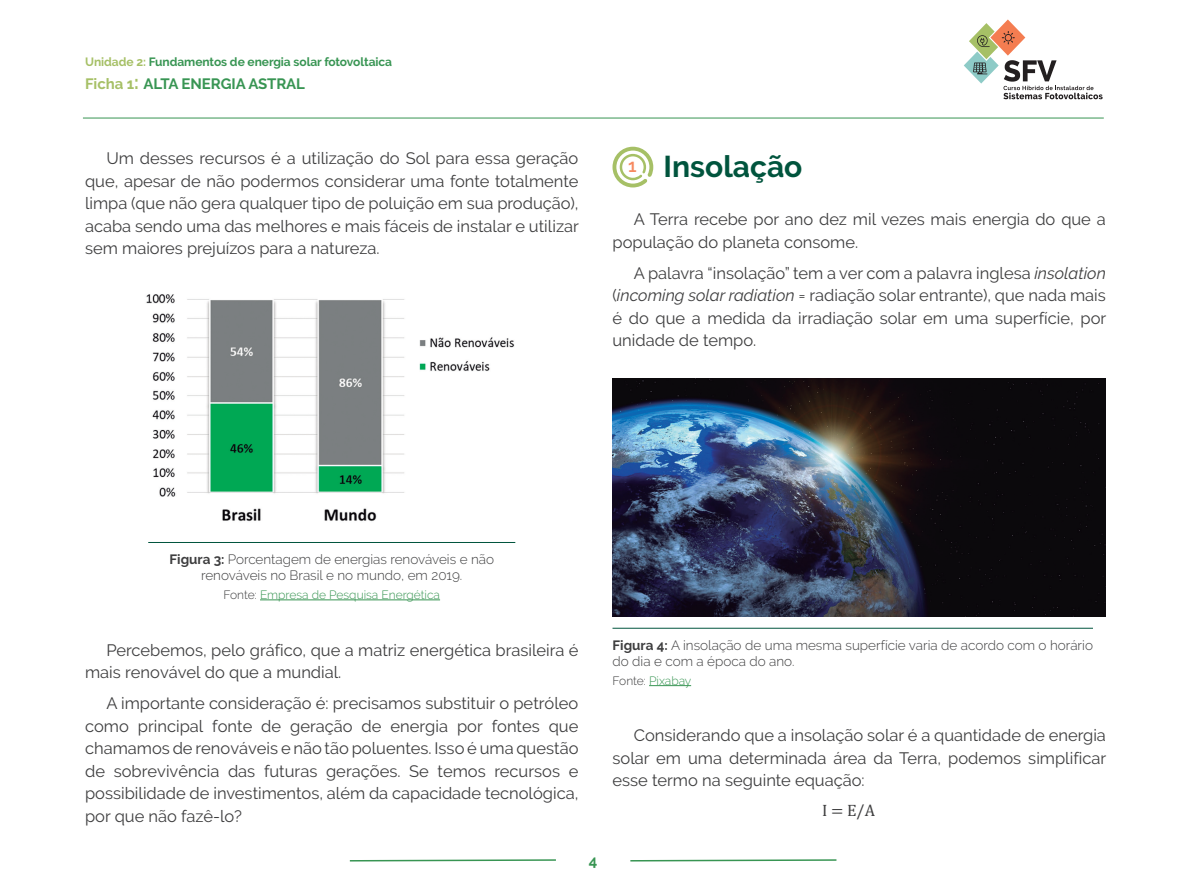
<style>
.page{position:relative;width:1191px;height:893px;background:#fff}
.page>*{position:absolute;margin:0;border:0;box-sizing:border-box;transform-origin:0 0}
.TIT_2_Secundario_rec{font:700 30px "Raleway";color:#00543d}
.t1{font:600 18px "Raleway";color:#f68960}
.Texto_Corrido{font:16.5px/22.5px "Raleway";color:#3e3e3f;text-align:justify}
.Boxe_texto{font:16.5px "Cambria Math";color:#3e3e3f}
.t2{font:700 15px "Raleway";letter-spacing:-.005em;color:#389553}
.Legenda_linha_com_fo{font:300 13.5px/16.2px "Raleway";color:#3e3e3f}
.Legenda_Linha_centra{font:300 13.5px/16.2px "Raleway";color:#3e3e3f;text-align:center}
.t3{font:700 12px "Raleway";letter-spacing:-.005em;color:#389553}
.Fonte_sem_linha_cent{font:300 12px "Raleway";color:#389553}
.Fonte_sem_linha{font:300 12px "Raleway";letter-spacing:-.005em;color:#389553}
.s1{color:#a6c066}
.s2{font-size:19.5px;color:#a6c066}
.s3{font-style:italic}
.s4{font-weight:700}
.s5{color:#3e3e3f}
</style>
<div class="page">
<svg style="left:964px;top:19px;width:138px;height:80px"></svg>
<hr style="left:83px;top:118px;width:1020px;height:1px;background:#389553">
<svg style="left:349px;top:859px;width:207px;height:3px"></svg>
<svg style="left:630px;top:859px;width:207px;height:3px"></svg>
<hr style="left:612px;top:628px;width:481px;height:1px;background:#00543d">
<hr style="left:649px;top:685px;width:42px;height:1px;background:#389553">
<img style="left:612px;top:378px;width:494px;height:239px">
<hr style="left:148px;top:542px;width:367px;height:1px;background:#00543d">
<hr style="left:260px;top:600px;width:180px;height:1px;background:#389553">
<img style="left:146px;top:294px;width:369px;height:228px">
<svg style="left:612px;top:147px;width:41px;height:40px"></svg>
<p class="t3" style="left:85px;top:54px;width:309px"><span class="s1">Unidade 2:</span> Fundamentos de energia solar fotovoltaica</p>
<p class="t2" style="left:85px;top:75px;width:221px"><span class="s1">Ficha 1</span><span class="s2">:</span> ALTA ENERGIA ASTRAL</p>
<p class="Texto_Corrido" style="left:85px;top:147px;width:495px;text-indent:21px">Um desses recursos é a utilização do Sol para essa geração que, apesar de não podermos considerar uma fonte totalmente limpa (que não gera qualquer tipo de poluição em sua produção), acaba sendo uma das melhores e mais fáceis de instalar e utilizar sem maiores prejuízos para a natureza.</p>
<p class="TIT_2_Secundario_rec" style="left:663px;top:149px;width:140px">Insolação</p>
<p class="Texto_Corrido" style="left:612px;top:208px;width:495px;text-indent:21px">A Terra recebe por ano dez mil vezes mais energia do que a população do planeta consome.</p>
<p class="Texto_Corrido" style="left:612px;top:261px;width:495px;text-indent:21px">A palavra “insolação” tem a ver com a palavra inglesa <span class="s3">insolation </span>(<span class="s3">incoming solar radiation</span> = radiação solar entrante), que nada mais é do que a medida da irradiação solar em uma superfície, por unidade de tempo.</p>
<p class="t1" style="left:628px;top:156px;width:10px">1</p>
<p class="Legenda_Linha_centra" style="left:169px;top:551px;width:326px"><span class="s4">Figura 3:</span> Porcentagem de energias renováveis e não renováveis no Brasil e no mundo, em 2019.</p>
<p class="Fonte_sem_linha_cent" style="left:223px;top:588px;width:218px"><span class="s5">Fonte:</span> Empresa de Pesquisa Energética</p>
<p class="Texto_Corrido" style="left:85px;top:638px;width:495px;text-indent:21px">Percebemos, pelo gráfico, que a matriz energética brasileira é mais renovável do que a mundial.</p>
<p class="Texto_Corrido" style="left:85px;top:692px;width:495px;text-indent:21px">A importante consideração é: precisamos substituir o petróleo como principal fonte de geração de energia por fontes que chamamos de renováveis e não tão poluentes. Isso é uma questão de sobrevivência das futuras gerações. Se temos recursos e possibilidade de investimentos, além da capacidade tecnológica, por que não fazê-lo?</p>
<p class="t2" style="left:589px;top:852px;width:10px">4</p>
<p class="Legenda_linha_com_fo" style="left:612px;top:637px;width:482px"><span class="s4">Figura 4:</span> A insolação de uma mesma superfície varia de acordo com o horário do dia e com a época do ano.</p>
<p class="Fonte_sem_linha" style="left:612px;top:673px;width:80px"><span class="s5">Fonte:</span> Pixabay</p>
<p class="Texto_Corrido" style="left:612px;top:724px;width:495px;text-indent:21px">Considerando que a insolação solar é a quantidade de energia solar em uma determinada área da Terra, podemos simplificar esse termo na seguinte equação:</p>
<p class="Boxe_texto" style="left:822px;top:800px;width:54px">I = E/A</p>
</div>
